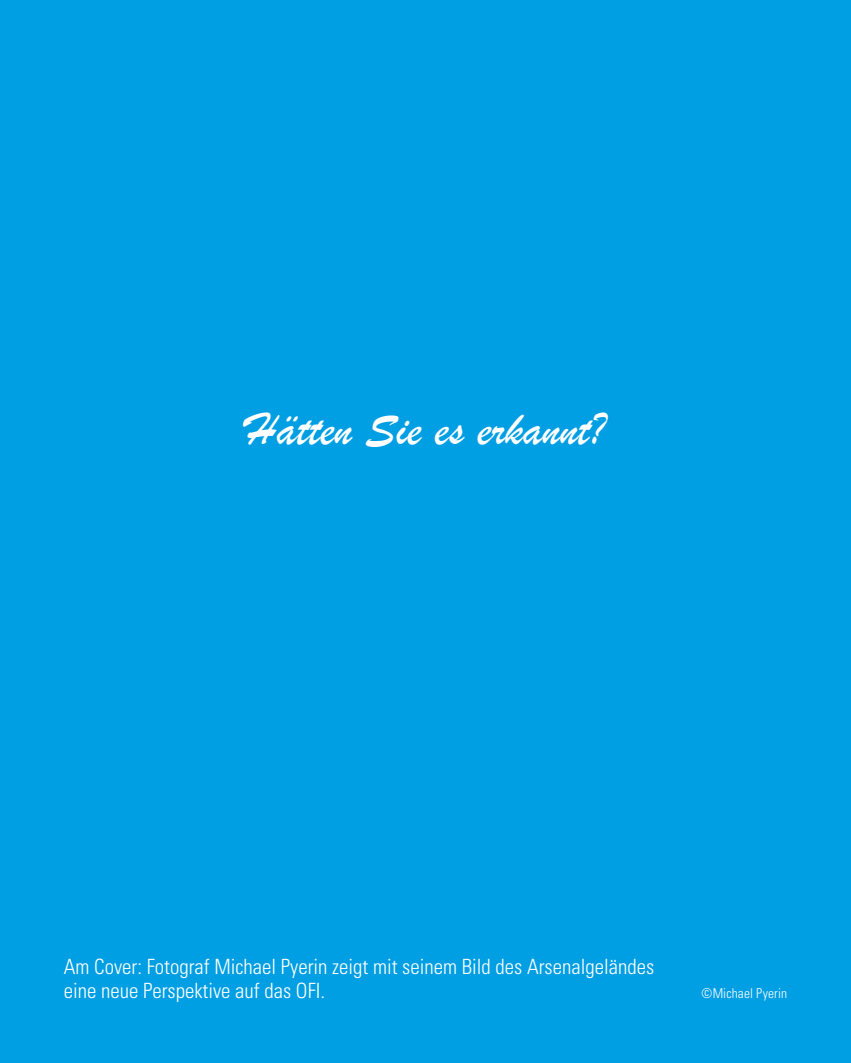
<style>
.page{position:relative;width:851px;height:1063px;background:#fff}
.page>*{position:absolute;margin:0;border:0;box-sizing:border-box;transform-origin:0 0}
.t1{font:48px "Brush Script";color:#fff}
.t2{font:300 condensed 21px/24px "Univers LT Std";color:#fff}
.t3{font:300 condensed 13.5px "Univers LT Std";letter-spacing:.01em;color:#fff}
</style>
<div class="page">
<div style="left:0;top:0;width:850px;height:1063px;background:#009ee3"></div>
<h1 class="t1" style="left:246px;top:400px;width:361px">Hätten Sie es erkannt?</h1>
<p class="t2" style="left:64px;top:955px;width:592px">Am Cover: Fotograf Michael Pyerin zeigt mit seinem Bild des Arsenalgeländes eine neue Perspektive auf das OFI.</p>
<p class="t3" style="left:701px;top:985px;width:87px">©Michael Pyerin</p>
</div>
